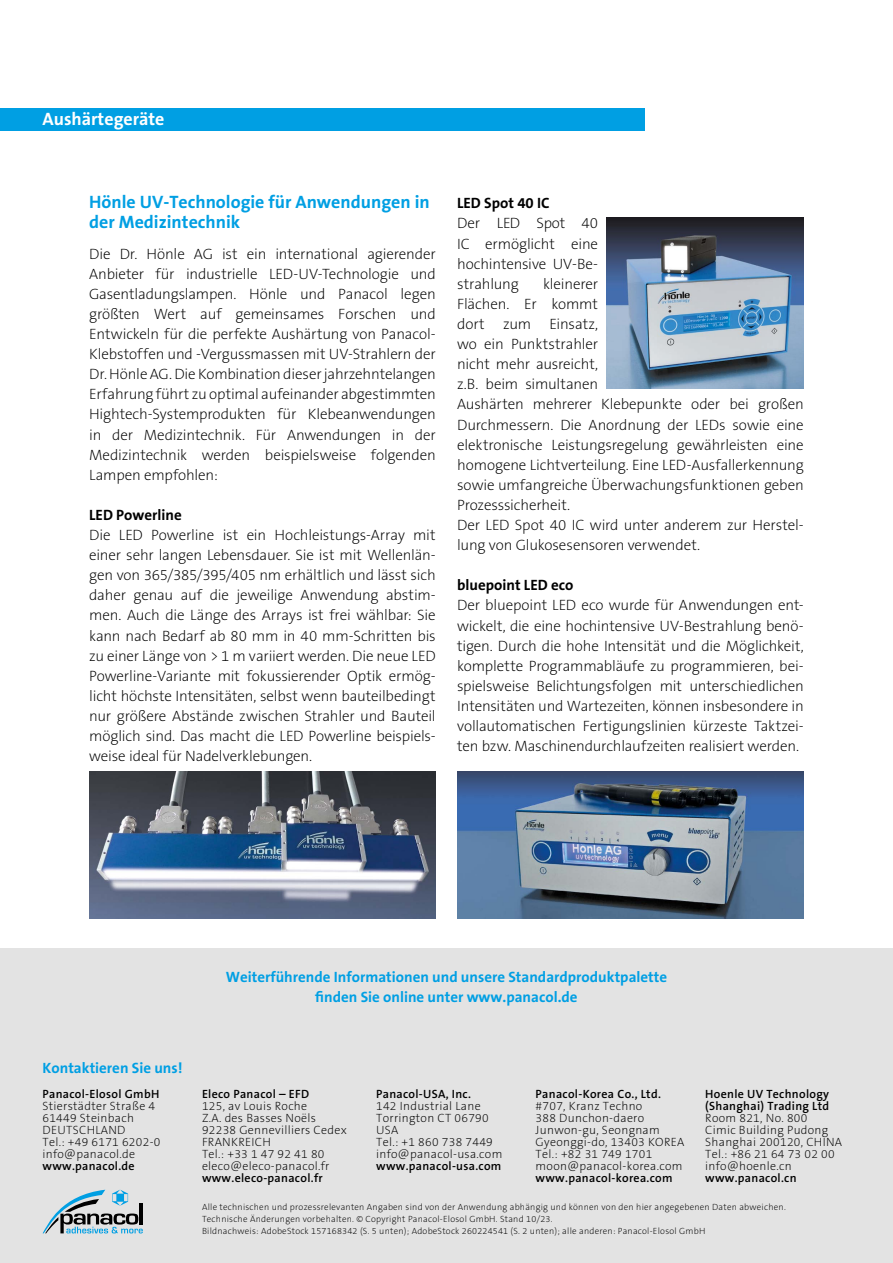
<style>
.page{position:relative;width:893px;height:1263px;background:#fff}
.page>*{position:absolute;margin:0;border:0;box-sizing:border-box;transform-origin:0 0}
.t1{font:700 18px/20.1px "The Sans B7";color:#009fe3}
.t2{font:700 18px "The Sans B7";color:#fff}
.t3{font:200 15px/20.1px "The Sans B2";letter-spacing:-.015em;color:#000;text-align:justify}
.t4{font:700 15px/20.1px "The Sans B7";color:#009fe3;text-align:center}
.t5{font:700 15px "The Sans B7";color:#000}
.t6{font:200 12px/12px "The Sans B2";letter-spacing:.025em;color:#000}
.t7{font:600 12px/12px "The Sans B6";letter-spacing:.025em;color:#000}
.t8{font:200 9px/12px "The Sans B2";letter-spacing:.025em;color:#000}
</style>
<div class="page">
<div style="left:0;top:948px;width:893px;height:315px;background:#e3e3e3"></div>
<svg style="left:43px;top:1189px;width:100px;height:44px"></svg>
<div style="left:0;top:109px;width:644px;height:22px;background:#009fe3"></div>
<img style="left:89px;top:771px;width:347px;height:148px">
<img style="left:607px;top:217px;width:197px;height:171px">
<img style="left:457px;top:771px;width:347px;height:148px">
<p class="t2" style="left:43px;top:109px;width:124px">Aushärtegeräte</p>
<p class="t1" style="left:89px;top:193px;width:342px">Hönle UV-Technologie für Anwendungen in der Medizintechnik</p>
<p class="t3" style="left:89px;top:244px;width:348px">Die Dr. Hönle AG ist ein international agierender Anbieter für industrielle LED-UV-Technologie und Gasentladungslampen. Hönle und Panacol legen größten Wert auf gemeinsames Forschen und Entwickeln für die perfekte Aushärtung von Panacol-Klebstoffen und -Vergussmassen mit UV-Strahlern der Dr. Hönle AG. Die Kombination dieser jahrzehntelangen Erfahrung führt zu optimal aufeinander abgestimmten Hightech-Systemprodukten für Klebeanwendungen in der Medizintechnik. Für Anwendungen in der Medizintechnik werden beispielsweise folgenden Lampen empfohlen:</p>
<p class="t5" style="left:89px;top:507px;width:94px">LED Powerline</p>
<p class="t3" style="left:89px;top:526px;width:348px">Die LED Powerline ist ein Hochleistungs-Array mit einer sehr langen Lebensdauer. Sie ist mit Wellenlän&shy;gen von 365/385/395/405 nm erhältlich und lässt sich daher genau auf die jeweilige Anwendung abstim&shy;men. Auch die Länge des Arrays ist frei wählbar: Sie kann nach Bedarf ab 80 mm in 40 mm-Schritten bis zu einer Länge von &gt; 1 m variiert werden. Die neue LED Powerline-Variante mit fokussierender Optik ermög&shy;licht höchste Intensitäten, selbst wenn bauteilbedingt nur größere Abstände zwischen Strahler und Bauteil möglich sind. Das macht die LED Powerline beispiels&shy;weise ideal für Nadelverklebungen.</p>
<p class="t5" style="left:457px;top:195px;width:94px">LED Spot 40 IC</p>
<p class="t3" style="left:457px;top:214px;width:143px">Der LED Spot 40<br>IC ermöglicht eine hochintensive UV-Be&shy;strahlung</p>
<p class="t3" style="left:457px;top:274px;width:348px;text-align:left;text-indent:86px">kleinerer<br>Flächen. Er kommt<br>dort zum Einsatz,<br>wo ein Punktstrahler<br>nicht mehr ausreicht,<br>z.B. beim simultanen<br>Aushärten mehrerer Klebepunkte oder bei großen Durchmessern. Die Anordnung der LEDs sowie eine elektronische Leistungsregelung gewährleisten eine homogene Lichtverteilung. Eine LED-Ausfallerkennung sowie umfangreiche Überwachungsfunktionen geben Prozesssicherheit.<br>Der LED Spot 40 IC wird unter anderem zur Herstel&shy;lung von Glukosesensoren verwendet.</p>
<p class="t5" style="left:457px;top:577px;width:118px">bluepoint LED eco</p>
<p class="t3" style="left:457px;top:596px;width:348px">Der bluepoint LED eco wurde für Anwendungen ent&shy;wickelt, die eine hochintensive UV-Bestrahlung benö&shy;tigen. Durch die hohe Intensität und die Möglichkeit, komplette Programmabläufe zu programmieren, bei&shy;spielsweise Belichtungsfolgen mit unterschiedlichen Intensitäten und Wartezeiten, können insbesondere in vollautomatischen Fertigungslinien kürzeste Taktzei&shy;ten bzw. Maschinendurchlaufzeiten realisiert werden.</p>
<p class="t4" style="left:226px;top:968px;width:443px">Weiterführende Informationen und unsere Standardproduktpalette finden Sie online unter www.panacol.de</p>
<p class="t4" style="left:43px;top:1058px;width:142px">Kontaktieren Sie uns!</p>
<p class="t7" style="left:43px;top:1088px;width:118px">Panacol-Elosol GmbH</p>
<p class="t6" style="left:43px;top:1100px;width:119px">Stierstädter Straße 4<br>61449 Steinbach<br>DEUTSCHLAND<br>Tel.: +49 6171 6202-0 info@panacol.de</p>
<p class="t7" style="left:43px;top:1160px;width:94px">www.panacol.de</p>
<p class="t7" style="left:202px;top:1088px;width:109px">Eleco Panacol – EFD</p>
<p class="t6" style="left:202px;top:1100px;width:146px">125, av Louis Roche<br>Z.A. des Basses Noëls<br>92238 Gennevilliers Cedex<br>FRANKREICH<br>Tel.: +33 1 47 92 41 80 eleco@eleco-panacol.fr</p>
<p class="t7" style="left:202px;top:1172px;width:122px">www.eleco-panacol.fr</p>
<p class="t8" style="left:202px;top:1201px;width:585px">Alle technischen und prozessrelevanten Angaben sind von der Anwendung abhängig und können von den hier angegebenen Daten abweichen.<br>Technische Änderungen vorbehalten. © Copyright Panacol-Elosol GmbH. Stand 10/23.<br>Bildnachweis: AdobeStock 157168342 (S. 5 unten); AdobeStock 260224541 (S. 2 unten); alle anderen: Panacol-Elosol GmbH</p>
<p class="t7" style="left:376px;top:1088px;width:96px">Panacol-USA, Inc.</p>
<p class="t6" style="left:376px;top:1100px;width:128px">142 Industrial Lane<br>Torrington CT 06790<br>USA<br>Tel.: +1 860 738 7449 info@panacol-usa.com</p>
<p class="t7" style="left:376px;top:1160px;width:127px">www.panacol-usa.com</p>
<p class="t7" style="left:536px;top:1088px;width:127px">Panacol-Korea Co., Ltd.</p>
<p class="t6" style="left:536px;top:1100px;width:150px">#707, Kranz Techno<br>388 Dunchon-daero<br>Junwon-gu, Seongnam<br>Gyeonggi-do, 13403 KOREA<br>Tel.: +82 31 749 1701 moon@panacol-korea.com</p>
<p class="t7" style="left:536px;top:1172px;width:138px">www.panacol-korea.com</p>
<p class="t7" style="left:705px;top:1088px;width:125px">Hoenle UV Technology (Shanghai) Trading Ltd</p>
<p class="t6" style="left:705px;top:1112px;width:138px">Room 821, No. 800<br>Cimic Building Pudong<br>Shanghai 200120, CHINA<br>Tel.: +86 21 64 73 02 00 info@hoenle.cn</p>
<p class="t7" style="left:705px;top:1172px;width:93px">www.panacol.cn</p>
</div>
